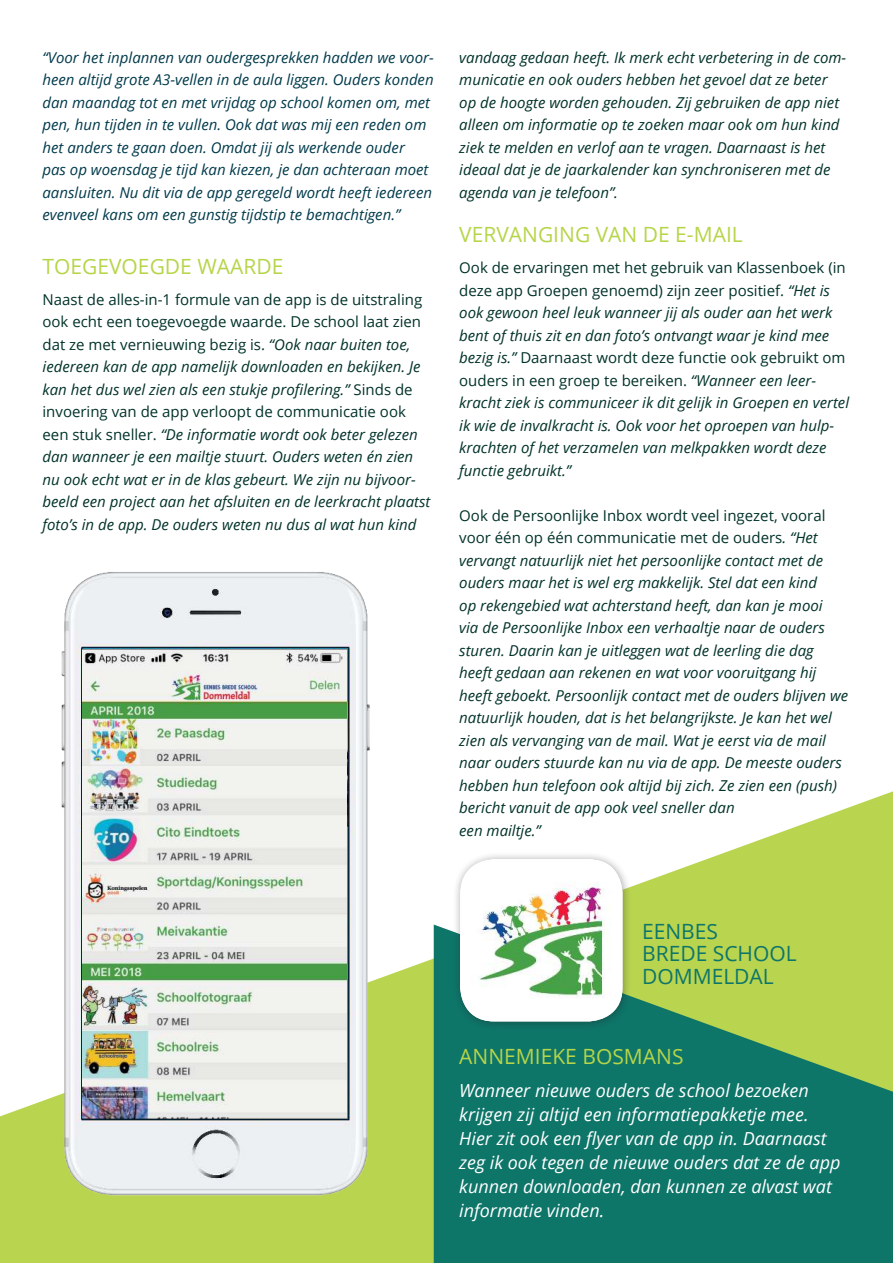
<style>
.page{position:relative;width:893px;height:1263px;background:#fff}
.page>*{position:absolute;margin:0;border:0;box-sizing:border-box;transform-origin:0 0}
.t1{font:21px "Open Sans";color:#b6d549}
.t2{font:21px/22.5px "Open Sans";color:#0e7569}
.t3{font:italic 18px/24px "Open Sans";color:#fff}
.t4{font:italic 15px/22.5px "Open Sans";color:#003229}
.t5{font:italic 15px/22.5px "Open Sans";color:#003a4b}
.s1{font-style:normal}
</style>
<div class="page">
<svg style="left:0;top:791px;width:893px;height:472px;fill:#b9d550"></svg>
<svg style="left:434px;top:924px;width:459px;height:339px;background:#368b63"></svg>
<img style="left:55px;top:572px;width:321px;height:650px">
<img style="left:83px;top:649px;width:263px;height:469px">
<div style="left:452px;top:851px;width:180px;height:180px;background:#231f20;opacity:.4"></div>
<img style="left:460px;top:859px;width:162px;height:162px">
<p class="t5" style="left:43px;top:47px;width:393px">“Voor het inplannen van oudergesprekken hadden we voor&shy;heen altijd grote A3-vellen in de aula liggen. Ouders konden dan maandag tot en met vrijdag op school komen om, met pen, hun tijden in te vullen. Ook dat was mij een reden om het anders te gaan doen. Omdat jij als werkende ouder<br>pas op woensdag je tijd kan kiezen, je dan achteraan moet aansluiten. Nu dit via de app geregeld wordt heeft iedereen evenveel kans om een gunstig tijdstip te bemachtigen.”</p>
<h1 class="t1" style="left:43px;top:257px;width:242px">TOEGEVOEGDE WAARDE</h1>
<p class="t4" style="left:43px;top:289px;width:389px"><span class="s1">Naast de alles-in-1 formule van de app is de uitstraling ook echt een toegevoegde waarde. De school laat zien dat ze met vernieuwing bezig is.</span> “Ook naar buiten toe, iedereen kan de app namelijk downloaden en bekijken. Je kan het dus wel zien als een stukje profilering.” <span class="s1">Sinds de invoering van de app verloopt de communicatie ook een stuk sneller.</span> “De informatie wordt ook beter gelezen dan wanneer je een mailtje stuurt. Ouders weten én zien nu ook echt wat er in de klas gebeurt. We zijn nu bijvoor&shy;beeld een project aan het afsluiten en de leerkracht plaatst foto’s in de app. De ouders weten nu dus al wat hun kind</p>
<p class="t4" style="left:459px;top:47px;width:389px">vandaag gedaan heeft. Ik merk echt verbetering in de com&shy;municatie en ook ouders hebben het gevoel dat ze beter op de hoogte worden gehouden. Zij gebruiken de app niet alleen om informatie op te zoeken maar ook om hun kind ziek te melden en verlof aan te vragen. Daarnaast is het ideaal dat je de jaarkalender kan synchroniseren met de agenda van je telefoon”.</p>
<h1 class="t1" style="left:459px;top:226px;width:285px">VERVANGING VAN DE E-MAIL</h1>
<p class="t4" style="left:459px;top:258px;width:391px"><span class="s1">Ook de ervaringen met het gebruik van Klassenboek (in deze app Groepen genoemd) zijn zeer positief.</span> “Het is ook gewoon heel leuk wanneer jij als ouder aan het werk bent of thuis zit en dan foto’s ontvangt waar je kind mee bezig is.” <span class="s1">Daarnaast wordt deze functie ook gebruikt om ouders in een groep te bereiken.</span> “Wanneer een leer&shy;kracht ziek is communiceer ik dit gelijk in Groepen en vertel ik wie de invalkracht is. Ook voor het oproepen van hulp&shy;krachten of het verzamelen van melkpakken wordt deze functie gebruikt.”</p>
<p class="t4" style="left:459px;top:505px;width:390px"><span class="s1">Ook de Persoonlijke Inbox wordt veel ingezet, vooral voor één op één communicatie met de ouders</span>. “Het vervangt natuurlijk niet het persoonlijke contact met de ouders maar het is wel erg makkelijk. Stel dat een kind<br>op rekengebied wat achterstand heeft, dan kan je mooi<br>via de Persoonlijke Inbox een verhaaltje naar de ouders sturen. Daarin kan je uitleggen wat de leerling die dag heeft gedaan aan rekenen en wat voor vooruitgang hij heeft geboekt. Persoonlijk contact met de ouders blijven we natuurlijk houden, dat is het belangrijkste. Je kan het wel zien als vervanging van de mail. Wat je eerst via de mail naar ouders stuurde kan nu via de app. De meeste ouders hebben hun telefoon ook altijd bij zich. Ze zien een (push) bericht vanuit de app ook veel sneller dan<br>een mailtje.”</p>
<h1 class="t2" style="left:642px;top:922px;width:156px">EENBES<br>BREDE SCHOOL<br>DOMMELDAL</h1>
<h1 class="t1" style="left:459px;top:1048px;width:226px">ANNEMIEKE BOSMANS</h1>
<p class="t3" style="left:459px;top:1080px;width:383px">Wanneer nieuwe ouders de school bezoeken krijgen zij altijd een informatiepakketje mee.<br>Hier zit ook een flyer van de app in. Daarnaast zeg ik ook tegen de nieuwe ouders dat ze de app kunnen downloaden, dan kunnen ze alvast wat informatie vinden.</p>
</div>
